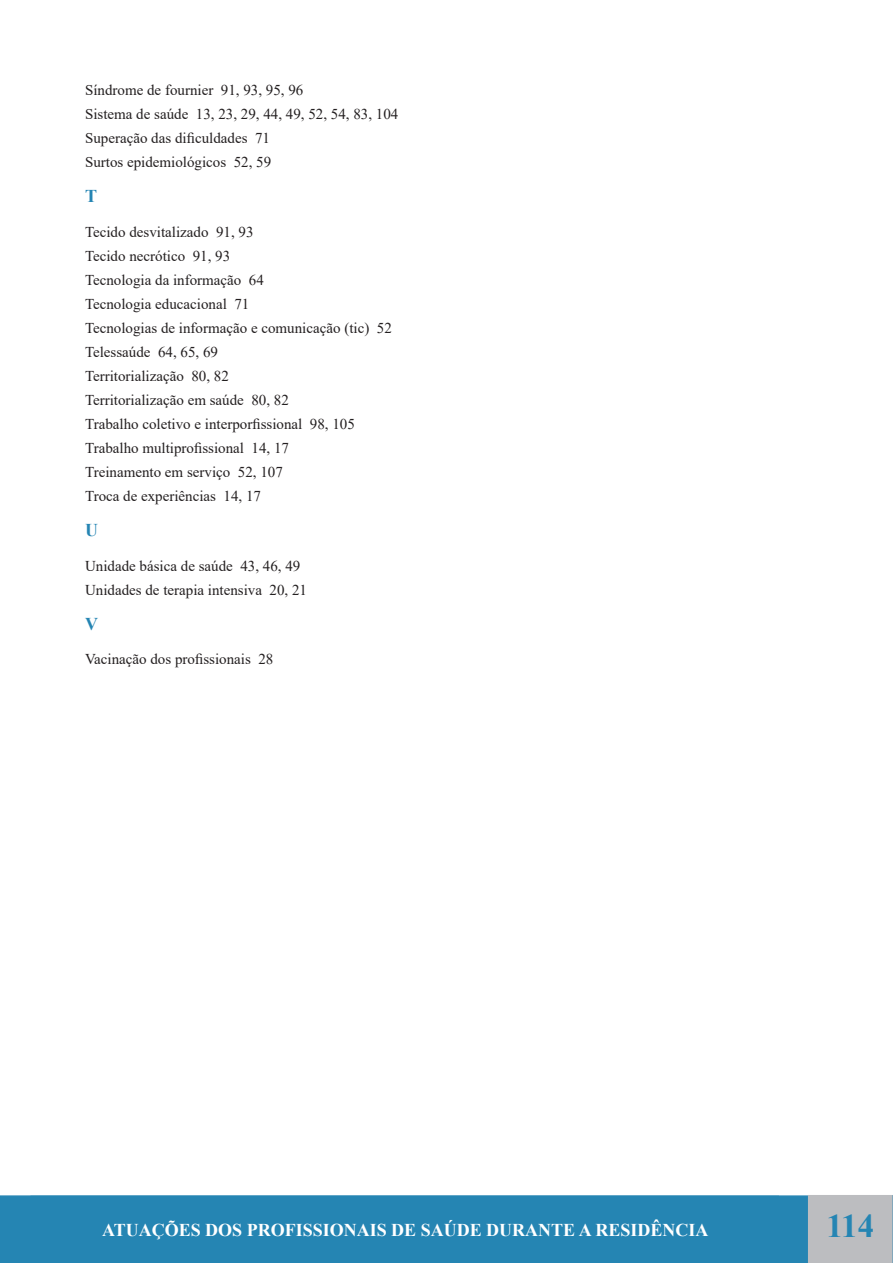
<style>
.page{position:relative;width:893px;height:1263px;background:#fff}
.page>*{position:absolute;margin:0;border:0;box-sizing:border-box;transform-origin:0 0}
.t1{font:700 33px "Times New Roman";color:#2585b3}
.t2{font:700 18px "Times New Roman";color:#fff}
.t3{font:700 18px "Times New Roman";color:#2585b3}
.t4{font:15px "Times New Roman";color:#231f20}
</style>
<div class="page">
<div style="left:0;top:1195px;width:810px;height:68px;background:#2585b3;border:2px solid #2585b3"></div>
<div style="left:809px;top:1196px;width:83px;height:66px;background:#bcbdc0"></div>
<div style="left:808px;top:1195px;width:85px;height:68px;border:2px solid #bcbdc0"></div>
<svg style="left:892px;top:1195px;width:1px;height:68px"></svg>
<p class="t4" style="left:85px;top:80px;width:220px">Síndrome de fournier 91, 93, 95, 96</p>
<p class="t4" style="left:85px;top:104px;width:315px">Sistema de saúde 13, 23, 29, 44, 49, 52, 54, 83, 104</p>
<p class="t4" style="left:85px;top:128px;width:186px">Superação das dificuldades 71</p>
<p class="t4" style="left:85px;top:152px;width:188px">Surtos epidemiológicos 52, 59</p>
<p class="t3" style="left:85px;top:183px;width:14px">T</p>
<p class="t4" style="left:85px;top:221px;width:170px">Tecido desvitalizado 91, 93</p>
<p class="t4" style="left:85px;top:245px;width:147px">Tecido necrótico 91, 93</p>
<p class="t4" style="left:85px;top:269px;width:180px">Tecnologia da informação 64</p>
<p class="t4" style="left:85px;top:293px;width:166px">Tecnologia educacional 71</p>
<p class="t4" style="left:85px;top:317px;width:308px">Tecnologias de informação e comunicação (tic) 52</p>
<p class="t4" style="left:85px;top:341px;width:135px">Telessaúde 64, 65, 69</p>
<p class="t4" style="left:85px;top:365px;width:145px">Territorialização 80, 82</p>
<p class="t4" style="left:85px;top:389px;width:205px">Territorialização em saúde 80, 82</p>
<p class="t4" style="left:85px;top:413px;width:271px">Trabalho coletivo e interporfissional 98, 105</p>
<p class="t4" style="left:85px;top:437px;width:206px">Trabalho multiprofissional 14, 17</p>
<p class="t4" style="left:85px;top:461px;width:199px">Treinamento em serviço 52, 107</p>
<p class="t4" style="left:85px;top:485px;width:178px">Troca de experiências 14, 17</p>
<p class="t3" style="left:85px;top:517px;width:14px">U</p>
<p class="t4" style="left:85px;top:555px;width:217px">Unidade básica de saúde 43, 46, 49</p>
<p class="t4" style="left:85px;top:579px;width:224px">Unidades de terapia intensiva 20, 21</p>
<p class="t3" style="left:85px;top:610px;width:14px">V</p>
<p class="t4" style="left:85px;top:649px;width:190px">Vacinação dos profissionais 28</p>
<p class="t2" style="left:102px;top:1217px;width:608px">ATUAÇÕES DOS PROFISSIONAIS DE SAÚDE DURANTE A RESIDÊNCIA</p>
<h1 class="t1" style="left:827px;top:1202px;width:49px">114</h1>
</div>
